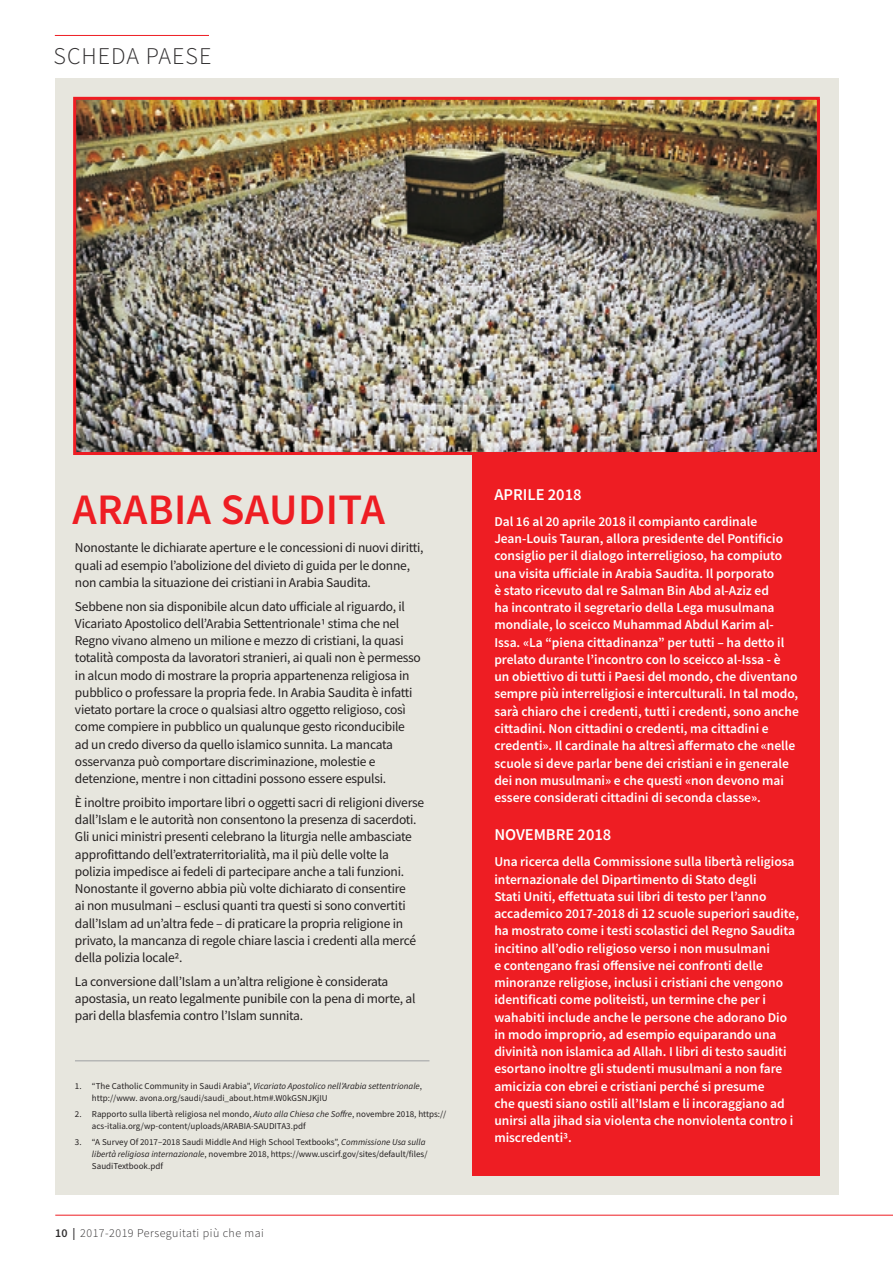
<style>
.page{position:relative;width:893px;height:1263px;background:#fff}
.page>*{position:absolute;margin:0;border:0;box-sizing:border-box;transform-origin:0 0}
.t1{font:600 43.5px "Source Sans Pro";letter-spacing:.01em;color:#ee1d23}
.t2{font:300 24px "Source Sans Pro";letter-spacing:.04em;color:#312f30}
.t3{font:600 16.5px "Source Sans Pro";color:#fff}
.t4{font:600 13.5px/17.2px "Source Sans Pro";color:#fff}
.t5{font:13.5px/17.2px "Source Sans Pro";letter-spacing:-.02em;color:#231f20}
.t6{font:300 12px "Source Sans Pro";letter-spacing:.04em;color:#312f30}
.t7{font:9px/12px "Source Sans Pro";color:#231f20}
.s1{font-style:italic}
.s2{font-weight:600}
</style>
<div class="page">
<hr style="left:55px;top:1215px;width:838px;height:1px;background:#ee1d23">
<div style="left:55px;top:79px;width:783px;height:1116px;background:#e7e6de"></div>
<hr style="left:75px;top:1060px;width:354px;height:1px;background:#9d9fa2">
<div style="left:472px;top:99px;width:348px;height:1077px;background:#ee1d23"></div>
<img style="left:77px;top:101px;width:739px;height:350px">
<div style="left:73px;top:97px;width:747px;height:358px;border:3px solid #ee1d23"></div>
<hr style="left:55px;top:35px;width:154px;height:1px;background:#ee1d23">
<h2 class="t2" style="left:54px;top:41px;width:159px">SCHEDA PAESE</h2>
<h1 class="t1" style="left:73px;top:481px;width:314px">ARABIA SAUDITA</h1>
<p class="t5" style="left:75px;top:539px;width:350px">Nonostante le dichiarate aperture e le concessioni di nuovi diritti, quali ad esempio l’abolizione del divieto di guida per le donne, non cambia la situazione dei cristiani in Arabia Saudita.</p>
<p class="t5" style="left:75px;top:597px;width:347px">Sebbene non sia disponibile alcun dato ufficiale al riguardo, il Vicariato Apostolico dell’Arabia Settentrionale1 stima che nel Regno vivano almeno un milione e mezzo di cristiani, la quasi totalità composta da lavoratori stranieri, ai quali non è permesso in alcun modo di mostrare la propria appartenenza religiosa in pubblico o professare la propria fede. In Arabia Saudita è infatti vietato portare la croce o qualsiasi altro oggetto religioso, così come compiere in pubblico un qualunque gesto riconducibile ad un credo diverso da quello islamico sunnita. La mancata osservanza può comportare discriminazione, molestie e detenzione, mentre i non cittadini possono essere espulsi.</p>
<p class="t5" style="left:75px;top:793px;width:351px">È inoltre proibito importare libri o oggetti sacri di religioni diverse dall’Islam e le autorità non consentono la presenza di sacerdoti.<br>Gli unici ministri presenti celebrano la liturgia nelle ambasciate approfittando dell’extraterritorialità, ma il più delle volte la polizia impedisce ai fedeli di partecipare anche a tali funzioni.<br>Nonostante il governo abbia più volte dichiarato di consentire<br>ai non musulmani – esclusi quanti tra questi si sono convertiti dall’Islam ad un’altra fede – di praticare la propria religione in privato, la mancanza di regole chiare lascia i credenti alla mercé della polizia locale2.</p>
<p class="t5" style="left:75px;top:972px;width:342px">La conversione dall’Islam a un’altra religione è considerata apostasia, un reato legalmente punibile con la pena di morte, al pari della blasfemia contro l’Islam sunnita.</p>
<p class="t7" style="left:92px;top:1080px;width:332px;text-indent:-17px">1. “The Catholic Community in Saudi Arabia”, <span class="s1">Vicariato Apostolico nell’Arabia settentrionale</span>, http://www. avona.org/saudi/saudi_about.htm#.W0kGSNJKjIU</p>
<p class="t7" style="left:92px;top:1108px;width:356px;text-indent:-17px">2. Rapporto sulla libertà religiosa nel mondo, <span class="s1">Aiuto alla Chiesa che Soffre</span>, novembre 2018, https:// acs-italia.org/wp-content/uploads/ARABIA-SAUDITA3.pdf</p>
<p class="t7" style="left:92px;top:1136px;width:337px;text-indent:-17px">3. “A Survey Of 2017–2018 Saudi Middle And High School Textbooks”, <span class="s1">Commissione Usa sulla libertà religiosa internazionale</span>, novembre 2018, https://www.uscirf.gov/sites/default/files/<br>SaudiTextbook.pdf</p>
<p class="t6" style="left:55px;top:1225px;width:210px"><span class="s2">10 |</span> 2017-2019 Perseguitati più che mai</p>
<p class="t3" style="left:494px;top:484px;width:89px">APRILE 2018</p>
<p class="t4" style="left:494px;top:513px;width:306px">Dal 16 al 20 aprile 2018 il compianto cardinale Jean-Louis Tauran, allora presidente del Pontificio consiglio per il dialogo interreligioso, ha compiuto una visita ufficiale in Arabia Saudita. Il porporato<br>è stato ricevuto dal re Salman Bin Abd al-Aziz ed<br>ha incontrato il segretario della Lega musulmana mondiale, lo sceicco Muhammad Abdul Karim al-Issa. «La “piena cittadinanza” per tutti – ha detto il prelato durante l’incontro con lo sceicco al-Issa - è un obiettivo di tutti i Paesi del mondo, che diventano sempre più interreligiosi e interculturali. In tal modo, sarà chiaro che i credenti, tutti i credenti, sono anche cittadini. Non cittadini o credenti, ma cittadini e credenti». Il cardinale ha altresì affermato che «nelle scuole si deve parlar bene dei cristiani e in generale dei non musulmani» e che questi «non devono mai essere considerati cittadini di seconda classe».</p>
<p class="t3" style="left:494px;top:824px;width:119px">NOVEMBRE 2018</p>
<p class="t4" style="left:494px;top:853px;width:306px">Una ricerca della Commissione sulla libertà religiosa internazionale del Dipartimento di Stato degli<br>Stati Uniti, effettuata sui libri di testo per l’anno accademico 2017-2018 di 12 scuole superiori saudite, ha mostrato come i testi scolastici del Regno Saudita incitino all’odio religioso verso i non musulmani<br>e contengano frasi offensive nei confronti delle minoranze religiose, inclusi i cristiani che vengono identificati come politeisti, un termine che per i wahabiti include anche le persone che adorano Dio in modo improprio, ad esempio equiparando una divinità non islamica ad Allah. I libri di testo sauditi esortano inoltre gli studenti musulmani a non fare amicizia con ebrei e cristiani perché si presume<br>che questi siano ostili all’Islam e li incoraggiano ad unirsi alla jihad sia violenta che nonviolenta contro i miscredenti3.</p>
</div>
